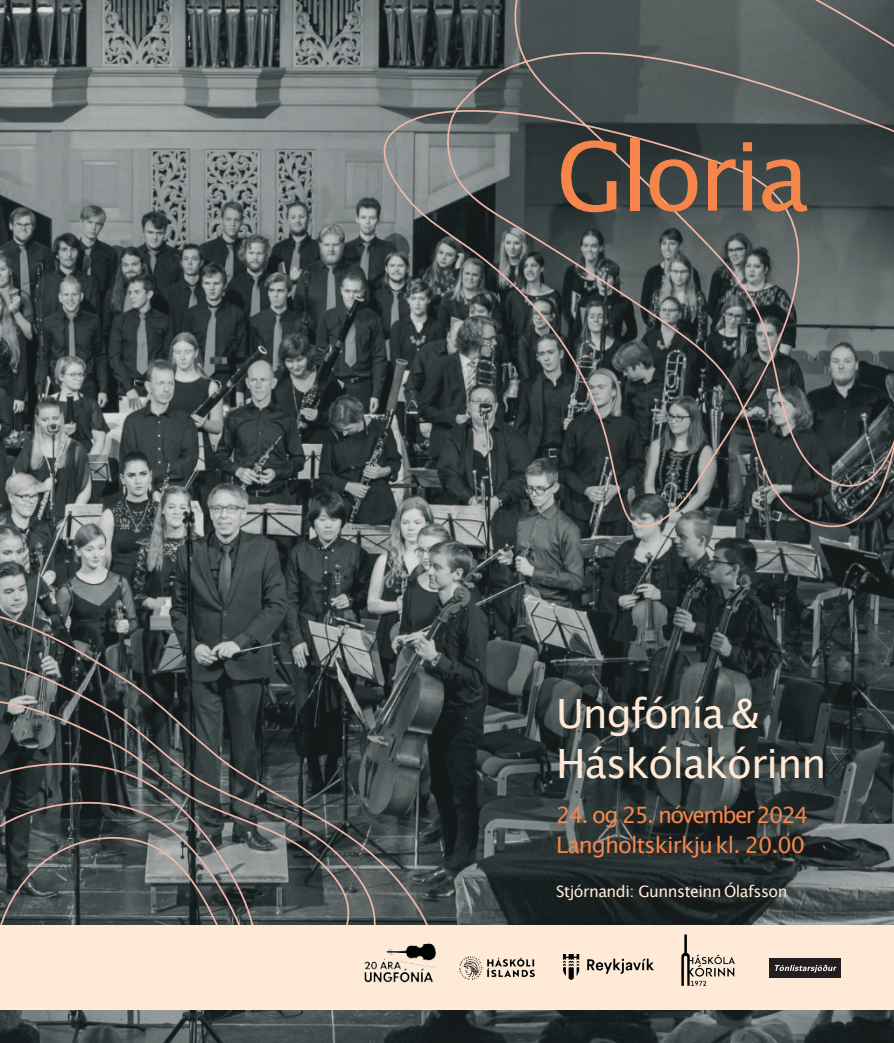
<style>
.page{position:relative;width:894px;height:1043px;background:#fff}
.page>*{position:absolute;margin:0;border:0;box-sizing:border-box;transform-origin:0 0}
.t1{font:94.5px "Lucida Grande";letter-spacing:-.04em;color:#f5854a}
.t2{font:40.25px/49.7px "Lucida Grande";letter-spacing:-.02em;color:#feead6}
.t3{font:22.4px/31px "Lucida Grande";letter-spacing:-.04em;color:#f5854a}
.t4{font:15.75px "Lucida Grande";letter-spacing:-.03em;color:#feead6}
</style>
<div class="page">
<img style="left:0;top:0;width:893px;height:1042px">
<svg style="left:374px;top:0;width:519px;height:531px"></svg>
<svg style="left:0;top:554px;width:436px;height:371px"></svg>
<svg style="left:0;top:614px;width:385px;height:311px"></svg>
<svg style="left:0;top:665px;width:357px;height:260px"></svg>
<svg style="left:0;top:801px;width:253px;height:124px"></svg>
<svg style="left:0;top:836px;width:234px;height:89px"></svg>
<div style="left:0;top:925px;width:893px;height:84px;background:#feead6"></div>
<img style="left:681px;top:934px;width:54px;height:52px">
<img style="left:364px;top:943px;width:73px;height:40px">
<img style="left:459px;top:956px;width:76px;height:24px">
<img style="left:564px;top:954px;width:89px;height:25px">
<div style="left:769px;top:957px;width:71px;height:20px;background:#231f20"></div>
<svg style="left:774px;top:964px;width:62px;height:8px"></svg>
<h1 class="t1" style="left:556px;top:136px;width:255px">Gloria</h1>
<h2 class="t2" style="left:556px;top:691px;width:272px">Ungfónía &amp;<br>Háskólakórinn</h2>
<p class="t3" style="left:556px;top:800px;width:254px">24. og 25. nóvember2024<br>Langholtskirkjukl. 20.00</p>
<p class="t4" style="left:556px;top:884px;width:233px">Stjórnandi: Gunnsteinn Ólafsson</p>
</div>
